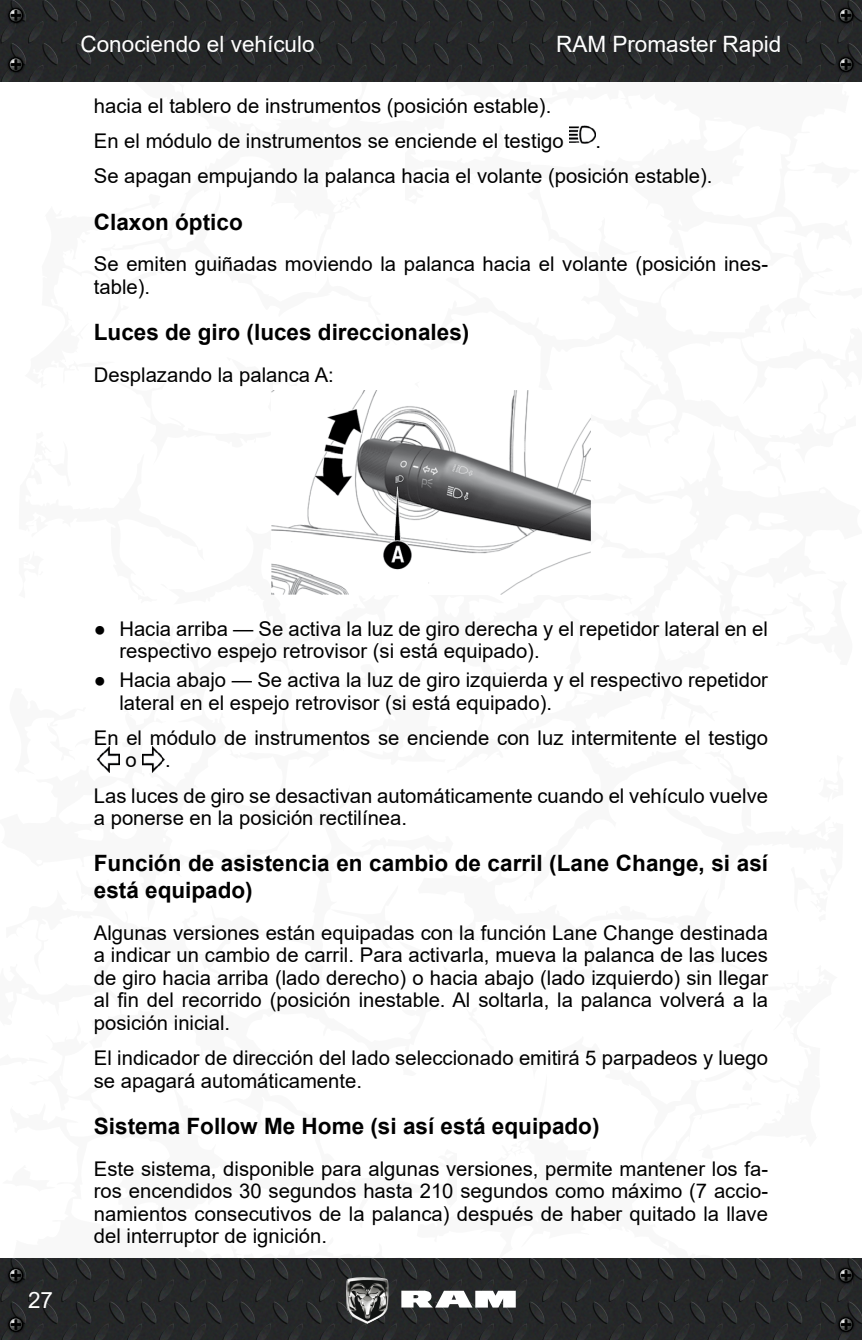
<style>
.page{position:relative;width:862px;height:1340px;background:#fff}
.page>*{position:absolute;margin:0;border:0;box-sizing:border-box;transform-origin:0 0}
._2_Subtítulo{font:700 22.5px/27px "Arial";color:#000}
.t1{font:22.5px "Arial";color:#fff}
._4_Normal{font:20.25px/22.5px "Arial";color:#000}
</style>
<div class="page">
<svg style="left:861px;top:39px;width:1px;height:1259px"></svg>
<img style="left:0;top:0;width:861px;height:81px">
<img style="left:0;top:1258px;width:861px;height:81px">
<svg style="left:401px;top:1290px;width:114px;height:17px"></svg>
<img style="left:346px;top:1276px;width:42px;height:47px">
<img style="left:5px;top:4px;width:22px;height:22px">
<svg style="left:8px;top:8px;width:16px;height:15px"></svg>
<img style="left:5px;top:1264px;width:22px;height:22px">
<svg style="left:8px;top:1267px;width:16px;height:15px"></svg>
<img style="left:834px;top:4px;width:22px;height:22px">
<svg style="left:837px;top:8px;width:16px;height:15px"></svg>
<img style="left:834px;top:1264px;width:22px;height:22px">
<svg style="left:837px;top:1267px;width:16px;height:15px"></svg>
<img style="left:5px;top:53px;width:22px;height:23px">
<svg style="left:8px;top:57px;width:16px;height:15px"></svg>
<img style="left:5px;top:1313px;width:22px;height:22px">
<svg style="left:8px;top:1316px;width:16px;height:15px"></svg>
<img style="left:834px;top:53px;width:22px;height:23px">
<svg style="left:837px;top:57px;width:16px;height:15px"></svg>
<img style="left:834px;top:1313px;width:22px;height:22px">
<svg style="left:837px;top:1316px;width:16px;height:15px"></svg>
<img style="left:569px;top:125px;width:26px;height:19px">
<img style="left:271px;top:391px;width:319px;height:204px">
<img style="left:96px;top:746px;width:24px;height:26px">
<img style="left:142px;top:746px;width:23px;height:26px">
<p class="t1" style="left:80px;top:29px;width:235px">Conociendo el vehículo</p>
<p class="t1" style="left:556px;top:29px;width:227px">RAM Promaster Rapid</p>
<p class="_4_Normal" style="left:94px;top:94px;width:458px">hacia el tablero de instrumentos (posición estable).</p>
<p class="_4_Normal" style="left:94px;top:130px;width:471px">En el módulo de instrumentos se enciende el testigo</p>
<p class="_4_Normal" style="left:595px;top:130px;width:7px">.</p>
<p class="_4_Normal" style="left:94px;top:165px;width:619px">Se apagan empujando la palanca hacia el volante (posición estable).</p>
<p class="_2_Subtítulo" style="left:94px;top:208px;width:150px">Claxon óptico</p>
<p class="_4_Normal" style="left:94px;top:253px;width:675px">Se emiten guiñadas moviendo la palanca hacia el volante (posición ines&shy;table).</p>
<p class="_2_Subtítulo" style="left:94px;top:319px;width:377px">Luces de giro (luces direccionales)</p>
<p class="_4_Normal" style="left:94px;top:363px;width:241px">Desplazando la palanca A:</p>
<p class="t1" style="left:28px;top:1284px;width:27px">27</p>
<p class="_4_Normal" style="left:119px;top:617px;width:649px;text-indent:-26px">● Hacia arriba — Se activa la luz de giro derecha y el repetidor lateral en el respectivo espejo retrovisor (si está equipado).</p>
<p class="_4_Normal" style="left:119px;top:668px;width:649px;text-indent:-26px">● Hacia abajo — Se activa la luz de giro izquierda y el respectivo repetidor lateral en el espejo retrovisor (si está equipado).</p>
<p class="_4_Normal" style="left:125px;top:726px;width:643px;text-indent:-32px">En el módulo de instrumentos se enciende con luz intermitente el testigo o</p>
<p class="_4_Normal" style="left:165px;top:748px;width:7px">.</p>
<p class="_4_Normal" style="left:94px;top:784px;width:675px">Las luces de giro se desactivan automáticamente cuando el vehículo vuelve a ponerse en la posición rectilínea.</p>
<p class="_2_Subtítulo" style="left:94px;top:850px;width:675px">Función de asistencia en cambio de carril (Lane Change, si así está equipado)</p>
<p class="_4_Normal" style="left:94px;top:921px;width:675px;text-align:justify">Algunas versiones están equipadas con la función Lane Change destinada a indicar un cambio de carril. Para activarla, mueva la palanca de las luces de giro hacia arriba (lado derecho) o hacia abajo (lado izquierdo) sin llegar al fin del recorrido (posición inestable. Al soltarla, la palanca volverá a la posición inicial.</p>
<p class="_4_Normal" style="left:94px;top:1046px;width:675px">El indicador de dirección del lado seleccionado emitirá 5 parpadeos y luego se apagará automáticamente.</p>
<p class="_2_Subtítulo" style="left:94px;top:1112px;width:507px">Sistema Follow Me Home (si así está equipado)</p>
<p class="_4_Normal" style="left:94px;top:1157px;width:675px;text-align:justify">Este sistema, disponible para algunas versiones, permite mantener los fa&shy;ros encendidos 30 segundos hasta 210 segundos como máximo (7 accio&shy;namientos consecutivos de la palanca) después de haber quitado la llave del interruptor de ignición.</p>
</div>
